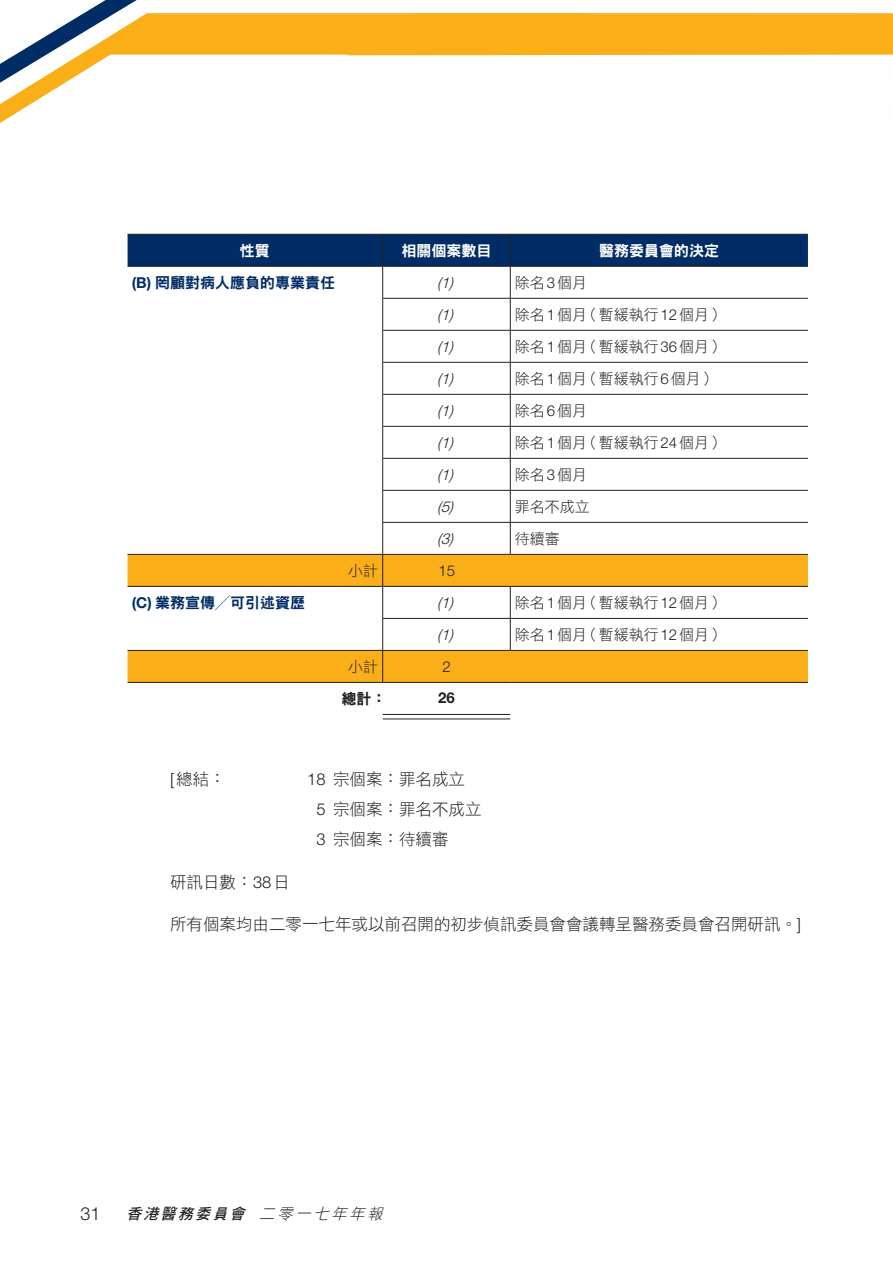
<style>
.page{position:relative;width:893px;height:1263px;background:#fff}
.page>*{position:absolute;margin:0;border:0;box-sizing:border-box;transform-origin:0 0}
.t1{font:300 18px "Helvetica Neue LT Std";color:#231f20}
.t2{font:16.5px "DF Hei HK W3";color:#231f20}
.t3{font:300 16.5px "Helvetica Neue LT Std";color:#231f20}
.Table_text{font:15px "DF Hei HK W3";color:#231f20}
.Table_text-2{font:italic 300 15px "Helvetica Neue LT Std";color:#231f20}
.Table_text-3{font:15px "DF Hei HK W9";color:#002d66}
.Table_head{font:15px "DF Hei HK W9";color:#fff}
.t4{font:italic 15px "DF Hei HK W3";color:#231f20}
.t5{font:italic 15px "DF Hei HK W7";color:#231f20}
.Table_text-4{font:300 15px "Helvetica Neue LT Std";color:#231f20}
.Table_text-5{font:15px "DF Hei HK W9";color:#231f20}
.Table_text-6{font:700 15px "Helvetica Neue LT Std";color:#231f20}
.s1{font-family:"Helvetica Neue LT Std";font-weight:700}
.s2{font-family:"Helvetica Neue LT Std";font-weight:300}
</style>
<div class="page">
<svg style="left:0;top:13px;width:544px;height:110px"></svg>
<div style="left:347px;top:13px;width:546px;height:42px;background:#faaf18"></div>
<svg style="left:0;top:0;width:137px;height:83px"></svg>
<div style="left:128px;top:235px;width:680px;height:31px;background:#002d66"></div>
<svg style="left:128px;top:555px;width:680px;height:127px"></svg>
<hr style="left:382px;top:298px;width:128px;height:1px;background:#231f20">
<hr style="left:510px;top:298px;width:298px;height:1px;background:#231f20">
<hr style="left:382px;top:330px;width:128px;height:1px;background:#231f20">
<hr style="left:510px;top:330px;width:298px;height:1px;background:#231f20">
<hr style="left:382px;top:362px;width:128px;height:1px;background:#231f20">
<hr style="left:510px;top:362px;width:298px;height:1px;background:#231f20">
<hr style="left:382px;top:394px;width:128px;height:1px;background:#231f20">
<hr style="left:510px;top:394px;width:298px;height:1px;background:#231f20">
<hr style="left:382px;top:426px;width:128px;height:1px;background:#231f20">
<hr style="left:510px;top:426px;width:298px;height:1px;background:#231f20">
<hr style="left:382px;top:490px;width:128px;height:1px;background:#231f20">
<hr style="left:510px;top:490px;width:298px;height:1px;background:#231f20">
<hr style="left:382px;top:522px;width:128px;height:1px;background:#231f20">
<hr style="left:510px;top:522px;width:298px;height:1px;background:#231f20">
<hr style="left:128px;top:234px;width:255px;height:1px;background:#231f20">
<hr style="left:383px;top:234px;width:127px;height:1px;background:#231f20">
<hr style="left:510px;top:234px;width:298px;height:1px;background:#231f20">
<hr style="left:128px;top:682px;width:255px;height:1px;background:#231f20">
<hr style="left:383px;top:682px;width:127px;height:1px;background:#231f20">
<hr style="left:510px;top:682px;width:298px;height:1px;background:#231f20">
<hr style="left:382px;top:235px;width:1px;height:31px;background:#231f20">
<hr style="left:382px;top:651px;width:1px;height:31px;background:#231f20">
<hr style="left:510px;top:235px;width:1px;height:31px;background:#231f20">
<hr style="left:510px;top:267px;width:1px;height:31px;background:#231f20">
<hr style="left:510px;top:299px;width:1px;height:31px;background:#231f20">
<hr style="left:510px;top:331px;width:1px;height:31px;background:#231f20">
<hr style="left:510px;top:363px;width:1px;height:31px;background:#231f20">
<hr style="left:510px;top:395px;width:1px;height:31px;background:#231f20">
<hr style="left:510px;top:427px;width:1px;height:31px;background:#231f20">
<hr style="left:510px;top:459px;width:1px;height:31px;background:#231f20">
<hr style="left:510px;top:491px;width:1px;height:31px;background:#231f20">
<hr style="left:510px;top:523px;width:1px;height:31px;background:#231f20">
<hr style="left:510px;top:587px;width:1px;height:31px;background:#231f20">
<hr style="left:510px;top:619px;width:1px;height:31px;background:#231f20">
<hr style="left:383px;top:714px;width:127px;height:1px;background:#231f20">
<hr style="left:383px;top:718px;width:127px;height:1px;background:#231f20">
<hr style="left:382px;top:267px;width:1px;height:31px;background:#231f20">
<hr style="left:382px;top:299px;width:1px;height:31px;background:#231f20">
<hr style="left:382px;top:331px;width:1px;height:31px;background:#231f20">
<hr style="left:382px;top:363px;width:1px;height:31px;background:#231f20">
<hr style="left:382px;top:395px;width:1px;height:31px;background:#231f20">
<hr style="left:382px;top:427px;width:1px;height:31px;background:#231f20">
<hr style="left:383px;top:554px;width:127px;height:1px;background:#231f20">
<hr style="left:510px;top:554px;width:298px;height:1px;background:#231f20">
<hr style="left:383px;top:586px;width:127px;height:1px;background:#231f20">
<hr style="left:510px;top:586px;width:298px;height:1px;background:#231f20">
<hr style="left:383px;top:650px;width:127px;height:1px;background:#231f20">
<hr style="left:510px;top:650px;width:298px;height:1px;background:#231f20">
<hr style="left:128px;top:650px;width:255px;height:1px;background:#231f20">
<hr style="left:382px;top:458px;width:128px;height:1px;background:#231f20">
<hr style="left:510px;top:458px;width:298px;height:1px;background:#231f20">
<hr style="left:382px;top:459px;width:1px;height:31px;background:#231f20">
<hr style="left:382px;top:491px;width:1px;height:31px;background:#231f20">
<hr style="left:382px;top:523px;width:1px;height:31px;background:#231f20">
<hr style="left:128px;top:554px;width:255px;height:1px;background:#231f20">
<hr style="left:382px;top:555px;width:1px;height:31px;background:#231f20">
<hr style="left:128px;top:586px;width:255px;height:1px;background:#231f20">
<hr style="left:382px;top:587px;width:1px;height:31px;background:#231f20">
<hr style="left:382px;top:619px;width:1px;height:31px;background:#231f20">
<hr style="left:382px;top:618px;width:128px;height:1px;background:#231f20">
<hr style="left:510px;top:618px;width:298px;height:1px;background:#231f20">
<hr style="left:128px;top:266px;width:255px;height:1px;background:#231f20">
<hr style="left:383px;top:266px;width:127px;height:1px;background:#231f20">
<hr style="left:510px;top:266px;width:298px;height:1px;background:#231f20">
<p class="Table_head" style="left:240px;top:242px;width:31px">性質</p>
<p class="Table_text-3" style="left:132px;top:274px;width:205px"><span class="s1">B( )</span> 罔顧對病人應負的專業責任</p>
<p class="Table_text-3" style="left:132px;top:594px;width:175px"><span class="s1">C( )</span> 業務宣傳╱可引述資歷</p>
<p class="Table_text" style="left:348px;top:562px;width:31px">小計</p>
<p class="Table_text" style="left:348px;top:658px;width:31px">小計</p>
<p class="Table_text-5" style="left:341px;top:690px;width:47px">總計：</p>
<p class="Table_head" style="left:401px;top:242px;width:91px">相關個案數目</p>
<p class="Table_text-2" style="left:437px;top:273px;width:18px">) 1(</p>
<p class="Table_text-2" style="left:437px;top:305px;width:18px">) 1(</p>
<p class="Table_text-2" style="left:437px;top:337px;width:18px">) 1(</p>
<p class="Table_text-2" style="left:437px;top:369px;width:18px">) 1(</p>
<p class="Table_text-2" style="left:437px;top:401px;width:18px">) 1(</p>
<p class="Table_text-2" style="left:437px;top:433px;width:18px">) 1(</p>
<p class="Table_text-2" style="left:437px;top:465px;width:18px">) 1(</p>
<p class="Table_text-2" style="left:437px;top:497px;width:18px">) 5(</p>
<p class="Table_text-2" style="left:437px;top:529px;width:18px">) 3(</p>
<p class="Table_text-4" style="left:438px;top:561px;width:18px">15</p>
<p class="Table_text-2" style="left:437px;top:593px;width:18px">) 1(</p>
<p class="Table_text-2" style="left:437px;top:625px;width:18px">) 1(</p>
<p class="Table_text-4" style="left:442px;top:657px;width:10px">2</p>
<p class="Table_text-6" style="left:438px;top:689px;width:18px">26</p>
<p class="Table_text" style="left:515px;top:274px;width:74px">除名<span class="s2">3</span>個月</p>
<p class="Table_head" style="left:599px;top:242px;width:121px">醫務委員會的決定</p>
<p class="Table_text" style="left:584px;top:306px;width:142px">（暫緩執行<span class="s2">12</span>個月(</p>
<p class="Table_text" style="left:515px;top:306px;width:74px">除名<span class="s2">1</span>個月</p>
<p class="Table_text" style="left:584px;top:338px;width:142px">（暫緩執行<span class="s2">36</span>個月(</p>
<p class="Table_text" style="left:515px;top:338px;width:74px">除名<span class="s2">1</span>個月</p>
<p class="Table_text" style="left:584px;top:370px;width:134px">（暫緩執行<span class="s2">6</span>個月(</p>
<p class="Table_text" style="left:515px;top:370px;width:74px">除名<span class="s2">1</span>個月</p>
<p class="Table_text" style="left:515px;top:402px;width:74px">除名<span class="s2">6</span>個月</p>
<p class="Table_text" style="left:584px;top:434px;width:142px">（暫緩執行<span class="s2">24</span>個月(</p>
<p class="Table_text" style="left:515px;top:434px;width:74px">除名<span class="s2">1</span>個月</p>
<p class="Table_text" style="left:515px;top:466px;width:74px">除名<span class="s2">3</span>個月</p>
<p class="Table_text" style="left:515px;top:498px;width:76px">罪名不成立</p>
<p class="Table_text" style="left:515px;top:530px;width:46px">待續審</p>
<p class="Table_text" style="left:584px;top:594px;width:142px">（暫緩執行<span class="s2">12</span>個月(</p>
<p class="Table_text" style="left:515px;top:594px;width:74px">除名<span class="s2">1</span>個月</p>
<p class="Table_text" style="left:584px;top:626px;width:142px">（暫緩執行<span class="s2">12</span>個月(</p>
<p class="Table_text" style="left:515px;top:626px;width:74px">除名<span class="s2">1</span>個月</p>
<p class="t2" style="left:170px;top:770px;width:57px"><span class="s2">[</span>總結：</p>
<p class="t3" style="left:307px;top:769px;width:20px">18</p>
<p class="t2" style="left:333px;top:770px;width:134px">宗個案：罪名成立</p>
<p class="t3" style="left:316px;top:799px;width:11px">5</p>
<p class="t2" style="left:333px;top:800px;width:150px">宗個案：罪名不成立</p>
<p class="t3" style="left:316px;top:829px;width:11px">3</p>
<p class="t2" style="left:333px;top:830px;width:117px">宗個案：待續審</p>
<p class="t2" style="left:170px;top:873px;width:121px">研訊日數：<span class="s2">38</span>日</p>
<p class="t2" style="left:170px;top:915px;width:632px">所有個案均由二零一七年或以前召開的初步偵訊委員會會議轉呈醫務委員會召開研訊。<span class="s2">[</span></p>
<p class="t1" style="left:81px;top:1202px;width:22px">31</p>
<p class="t5" style="left:126px;top:1205px;width:124px">香港醫務委員會</p>
<p class="t4" style="left:259px;top:1205px;width:129px">二零一七年年報</p>
</div>
